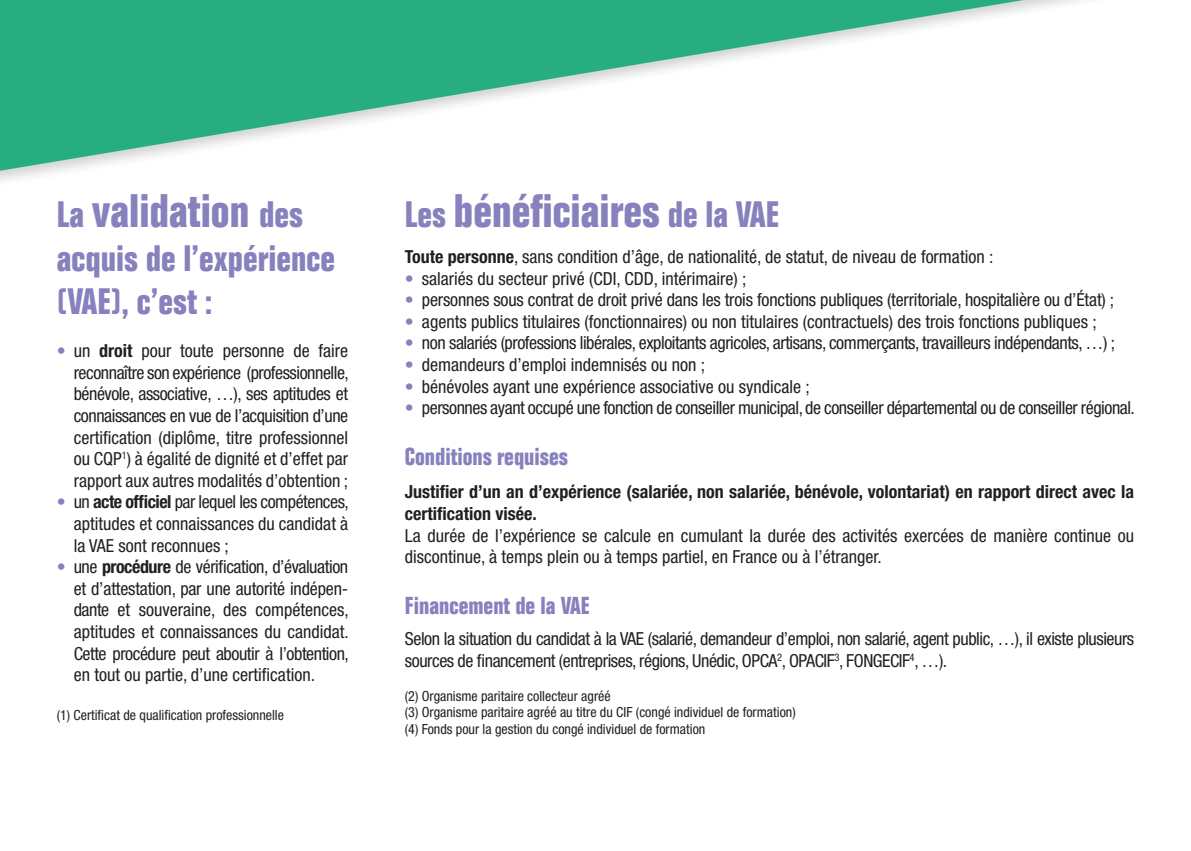
<style>
.page{position:relative;width:1191px;height:851px;background:#fff}
.page>*{position:absolute;margin:0;border:0;box-sizing:border-box;transform-origin:0 0}
.t1{font:700 condensed 46px "Folio";color:#8781bd}
.t2{font:700 condensed 36px/43.2px "Folio";color:#8781bd}
.t3{font:700 condensed 24px "Folio";color:#8781bd}
.t4{font:condensed 18px/21.6px "Helvetica Neue";color:#231f20;text-align:justify}
.t5{font:condensed 18px/21.6px "Helvetica Neue";letter-spacing:-.025em;color:#231f20}
.t6{font:700 condensed 18px/21.6px "Helvetica Neue";color:#231f20}
.t7{font:condensed 14px/16.8px "Helvetica Neue";color:#231f20}
.s1{font-size:36px}
.s2{color:#8781bd}
.s3{font-weight:700}
</style>
<div class="page">
<svg style="left:0;top:0;width:1082px;height:181px"></svg>
<h1 class="t1" style="left:57px;top:186px;width:248px"><span class="s1">La</span> validation <span class="s1">des</span></h1>
<h2 class="t2" style="left:57px;top:236px;width:280px">acquis de l’expérience (VAE), c’est :</h2>
<p class="t4" style="left:74px;top:340px;width:277px;text-indent:-17px"><span class="s2">•</span> un <span class="s3">droit</span> pour toute personne de faire reconnaître son expérience (professionnelle, bénévole, associative, …), ses aptitudes et connaissances en vue de l’acquisition d’une certification (diplôme, titre professionnel ou CQP<sup>1</sup>) à égalité de dignité et d’effet par rapport aux autres modalités d’obtention ;</p>
<p class="t4" style="left:74px;top:491px;width:277px;text-indent:-17px"><span class="s2">•</span> un <span class="s3">acte officiel</span> par lequel les compétences, aptitudes et connaissances du candidat à la VAE sont reconnues ;</p>
<p class="t4" style="left:74px;top:556px;width:277px;text-indent:-17px"><span class="s2">•</span> une <span class="s3">procédure</span> de vérification, d’évaluation et d’attestation, par une autorité indépen&shy;dante et souveraine, des compétences, aptitudes et connaissances du candidat.<br>Cette procédure peut aboutir à l’obtention, en tout ou partie, d’une certification.</p>
<p class="t7" style="left:57px;top:706px;width:229px">(1) Certificat de qualification professionnelle</p>
<h1 class="t1" style="left:405px;top:186px;width:375px"><span class="s1">Les</span> bénéficiaires <span class="s1">de la VAE</span></h1>
<p class="t4" style="left:405px;top:246px;width:590px"><span class="s3">Toute personne</span>, sans condition d’âge, de nationalité, de statut, de niveau de formation :</p>
<p class="t4" style="left:405px;top:267px;width:343px"><span class="s2">•</span> salariés du secteur privé (CDI, CDD, intérimaire) ;</p>
<p class="t4" style="left:405px;top:289px;width:710px"><span class="s2">•</span> personnes sous contrat de droit privé dans les trois fonctions publiques (territoriale, hospitalière ou d’État) ;</p>
<p class="t4" style="left:405px;top:310px;width:693px"><span class="s2">•</span> agents publics titulaires (fonctionnaires) ou non titulaires (contractuels) des trois fonctions publiques ;</p>
<p class="t5" style="left:405px;top:332px;width:711px"><span class="s2">•</span> non salariés (professions libérales, exploitants agricoles, artisans, commerçants, travailleurs indépendants, …) ;</p>
<p class="t4" style="left:405px;top:354px;width:302px"><span class="s2">•</span> demandeurs d’emploi indemnisés ou non ;</p>
<p class="t4" style="left:405px;top:375px;width:406px"><span class="s2">•</span> bénévoles ayant une expérience associative ou syndicale ;</p>
<p class="t5" style="left:405px;top:397px;width:731px"><span class="s2">•</span> personnes ayant occupé une fonction de conseiller municipal, de conseiller départemental ou de conseiller régional.</p>
<h3 class="t3" style="left:405px;top:443px;width:165px">Conditions requises</h3>
<p class="t6" style="left:405px;top:481px;width:731px">Justifier d’un an d’expérience (salariée, non salariée, bénévole, volontariat) en rapport direct avec la certification visée.</p>
<p class="t4" style="left:405px;top:524px;width:731px">La durée de l’expérience se calcule en cumulant la durée des activités exercées de manière continue ou discontinue, à temps plein ou à temps partiel, en France ou à l’étranger.</p>
<h3 class="t3" style="left:405px;top:591px;width:186px">Financement de la VAE</h3>
<p class="t5" style="left:405px;top:628px;width:731px">Selon la situation du candidat à la VAE (salarié, demandeur d’emploi, non salarié, agent public, …), il existe plusieurs sources de financement (entreprises, régions, Unédic, OPCA<sup>2</sup>, OPACIF<sup>3</sup>, FONGECIF<sup>4</sup>, …).</p>
<p class="t7" style="left:405px;top:687px;width:392px">(2) Organisme paritaire collecteur agréé<br>(3) Organisme paritaire agréé au titre du CIF (congé individuel de formation) (4) Fonds pour la gestion du congé individuel de formation</p>
</div>
